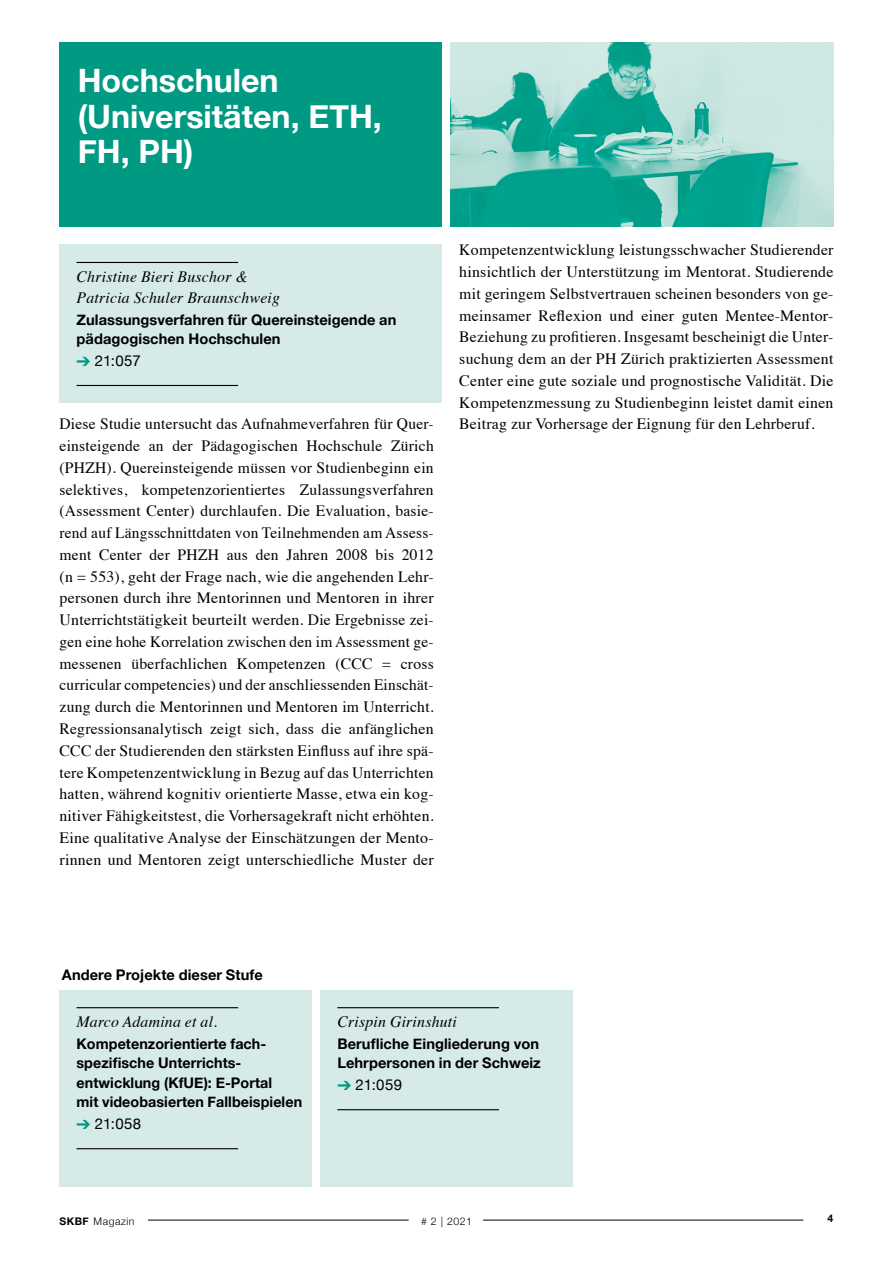
<style>
.page{position:relative;width:893px;height:1263px;background:#fff}
.page>*{position:absolute;margin:0;border:0;box-sizing:border-box;transform-origin:0 0}
.t1{font:700 32.25px/35.4px "Helvetica Neue";color:#fff}
.Lauftext_Deutsch_In{font:15.75px/21.8px "Times";letter-spacing:.015em;color:#000;text-align:justify}
.Projekt_Titel_Kaste{font:italic 15.75px/21px "Times";letter-spacing:.015em;color:#000}
.Projekt_Titel_Kaste-2{font:15px "Helvetica Neue";letter-spacing:.02em;color:#000}
.Projekt_Titel_Kaste-3{font:700 14.7px/19.5px "Helvetica Neue";letter-spacing:.005em;color:#000}
.Andere_Projekte{font:700 14.7px "Helvetica Neue";letter-spacing:.005em;color:#000}
.t2{font:300 10.5px "Helvetica Neue";letter-spacing:.05em;color:#000}
.t3{font:700 10.5px "Helvetica Neue";color:#000}
.s1{color:#009982}
.s2{font-weight:700}
</style>
<div class="page">
<div style="left:60px;top:43px;width:382px;height:184px;background:#009a83"></div>
<hr style="left:148px;top:1220px;width:261px;height:1px;background:#000">
<hr style="left:483px;top:1220px;width:320px;height:1px;background:#000">
<div style="left:320px;top:990px;width:253px;height:196px;background:#d6ebe7"></div>
<hr style="left:337px;top:1007px;width:162px;height:1px;background:#000">
<hr style="left:337px;top:1109px;width:162px;height:1px;background:#000">
<div style="left:60px;top:990px;width:252px;height:196px;background:#d6ebe7"></div>
<hr style="left:77px;top:1007px;width:161px;height:1px;background:#000">
<hr style="left:77px;top:1148px;width:161px;height:1px;background:#000">
<div style="left:60px;top:244px;width:382px;height:159px;background:#d6ebe7"></div>
<hr style="left:77px;top:262px;width:161px;height:1px;background:#000">
<hr style="left:77px;top:385px;width:161px;height:1px;background:#000">
<img style="left:451px;top:43px;width:382px;height:184px">
<h1 class="t1" style="left:78px;top:64px;width:306px">Hochschulen (Universitäten, ETH,<br>FH, PH)</h1>
<p class="Projekt_Titel_Kaste" style="left:77px;top:265px;width:205px">Christine Bieri Buschor &amp;<br>Patricia Schuler Braunschweig</p>
<p class="Projekt_Titel_Kaste-3" style="left:77px;top:310px;width:321px">Zulassungsverfahren für Quereinsteigende an pädagogischen Hochschulen</p>
<p class="Projekt_Titel_Kaste-2" style="left:77px;top:350px;width:66px"><span class="s1">➔</span> 21:057</p>
<p class="Lauftext_Deutsch_In" style="left:60px;top:412px;width:376px">Diese Studie untersucht das Aufnahmeverfahren für Quer&shy;einsteigende an der Pädagogischen Hochschule Zürich (PHZH). Quereinsteigende müssen vor Studienbeginn ein selektives, kompetenzorientiertes Zulassungsverfahren (Assessment Center) durchlaufen. Die Evaluation, basie&shy;rend auf Längsschnittdaten von Teilnehmenden am Assess&shy;ment Center der PHZH aus den Jahren 2008 bis 2012 (n = 553), geht der Frage nach, wie die angehenden Lehr&shy;personen durch ihre Mentorinnen und Mentoren in ihrer Unterrichtstätigkeit beurteilt werden. Die Ergebnisse zei&shy;gen eine hohe Korrelation zwischen den im Assessment ge&shy;messenen überfachlichen Kompetenzen (CCC = cross curricular competencies) und der anschliessenden Einschät&shy;zung durch die Mentorinnen und Mentoren im Unterricht.<br>Regressionsanalytisch zeigt sich, dass die anfänglichen CCC der Studierenden den stärksten Einfluss auf ihre spä&shy;tere Kompetenzentwicklung in Bezug auf das Unterrichten hatten, während kognitiv orientierte Masse, etwa ein kog&shy;nitiver Fähigkeitstest, die Vorhersagekraft nicht erhöhten.<br>Eine qualitative Analyse der Einschätzungen der Mento&shy;rinnen und Mentoren zeigt unterschiedliche Muster der</p>
<p class="Lauftext_Deutsch_In" style="left:459px;top:238px;width:376px">Kompetenzentwicklung leistungsschwacher Studierender hinsichtlich der Unterstützung im Mentorat. Studierende mit geringem Selbstvertrauen scheinen besonders von ge&shy;meinsamer Reflexion und einer guten Mentee-Mentor-Beziehung zu profitieren. Insgesamt bescheinigt die Unter&shy;suchung dem an der PH Zürich praktizierten Assessment Center eine gute soziale und prognostische Validität. Die Kompetenzmessung zu Studienbeginn leistet damit einen Beitrag zur Vorhersage der Eignung für den Lehrberuf.</p>
<p class="Andere_Projekte" style="left:62px;top:963px;width:202px">Andere Projekte dieser Stufe</p>
<p class="Projekt_Titel_Kaste" style="left:77px;top:1010px;width:142px">Marco Adamina et al.</p>
<p class="Projekt_Titel_Kaste-3" style="left:77px;top:1034px;width:227px">Kompetenzorientierte fach&shy;spezifische Unterrichts&shy;entwicklung (KfUE): E-Portal<br>mit videobasierten Fallbeispielen</p>
<p class="Projekt_Titel_Kaste-2" style="left:77px;top:1113px;width:66px"><span class="s1">➔</span> 21:058</p>
<p class="Projekt_Titel_Kaste" style="left:337px;top:1010px;width:121px">Crispin Girinshuti</p>
<p class="Projekt_Titel_Kaste-3" style="left:337px;top:1034px;width:205px">Berufliche Eingliederung von<br>Lehrpersonen in der Schweiz</p>
<p class="Projekt_Titel_Kaste-2" style="left:337px;top:1074px;width:66px"><span class="s1">➔</span> 21:059</p>
<p class="t2" style="left:60px;top:1213px;width:77px"><span class="s2">SKBF</span> Magazin</p>
<p class="t2" style="left:421px;top:1213px;width:52px"># 2 | 2021</p>
<p class="t3" style="left:828px;top:1210px;width:7px">4</p>
</div>
